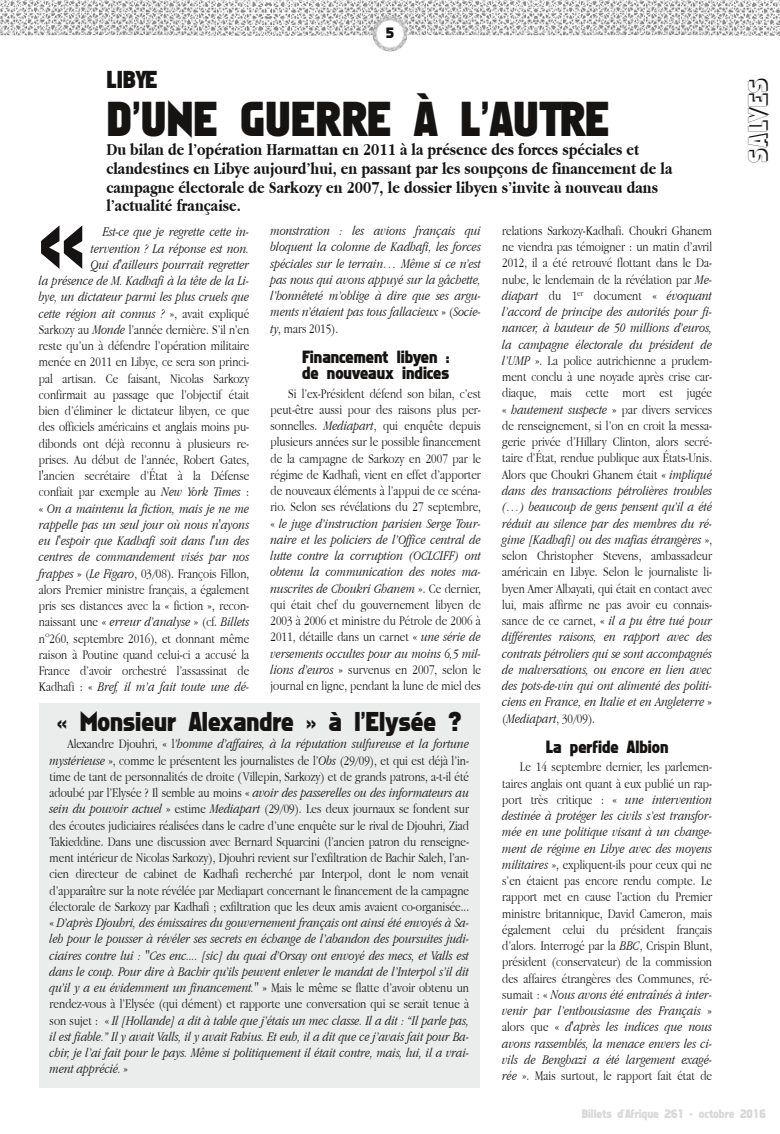
<style>
.page{position:relative;width:780px;height:1134px;background:#fff}
.page>*{position:absolute;margin:0;border:0;box-sizing:border-box;transform-origin:0 0}
.t1{font:121px "Faktos";color:#161413}
.t2{font:45px "Faktos";color:#161413}
.t3{font:25px "Faktos";color:#161413}
.t4{font:23.75px "Faktos Shadow";color:#161413}
.t5{font:22.5px "Faktos";letter-spacing:-.005em;color:#161413}
.t6{font:700 17.5px/18.8px "Apple Garamond";color:#161413}
.t7{font:16.25px/16.2px "Faktos";color:#161413}
.t8{font:300 13.75px/16.2px "Apple Garamond";color:#161413;text-align:justify}
.t9{font:italic 300 13.75px/16.2px "Apple Garamond";color:#161413;text-align:justify}
.t10{font:13.75px "Faktos";color:#161413}
.t11{font:11.25px "Faktos";color:#d8d9da}
.s1{font-style:italic}
.s2{font-style:normal}
</style>
<div class="page">
<img style="left:0;top:0;width:780px;height:36px">
<img style="left:372px;top:16px;width:35px;height:35px">
<div style="left:39px;top:704px;width:440px;height:384px;background:#ebecec"></div>
<p class="t10" style="left:386px;top:27px;width:9px">5</p>
<h3 class="t5" style="left:106px;top:70px;width:53px">LIBYE</h3>
<h2 class="t2" style="left:106px;top:100px;width:504px">D’UNE GUERRE À L’AUTRE</h2>
<p class="t6" style="left:106px;top:140px;width:567px">Du bilan de l’opération Harmattan en 2011 à la présence des forces spéciales et clandestines en Libye aujourd’hui, en passant par les soupçons de financement de la campagne électorale de Sarkozy en 2007, le dossier libyen s’invite à nouveau dans l’actualité française.</p>
<h1 class="t1" style="left:38px;top:183px;width:50px">«</h1>
<p class="t8" style="left:39px;top:224px;width:212px;text-align:right"><span class="s1">Est-ce que je regrette cette in-<br>tervention ? La réponse est non.<br>Qui d'ailleurs pourrait regretter<br>la présence de M. Kadhafi à la tête de la Li&shy;bye, un dictateur parmi les plus cruels que cette région ait connus ?</span> », avait expliqué Sarkozy au <span class="s1">Monde</span> l’année dernière. S’il n’en reste qu’un à défendre l’opération militaire menée en 2011 en Libye, ce sera son princi&shy;pal artisan. Ce faisant, Nicolas Sarkozy confirmait au passage que l’objectif était bien d’éliminer le dictateur libyen, ce que des officiels américains et anglais moins pu&shy;dibonds ont déjà reconnu à plusieurs re&shy;prises. Au début de l’année, Robert Gates, l'ancien secrétaire d’État à la Défense confiait par exemple au <span class="s1">New York Times</span> : « <span class="s1">On a maintenu la fiction, mais je ne me rappelle pas un seul jour où nous n'ayons eu l'espoir que Kadhafi soit dans l'un des centres de commandement visés par nos frappes</span> » (<span class="s1">Le Figaro</span>, 03/08). François Fillon, alors Premier ministre français, a également pris ses distances avec la « fiction », recon&shy;naissant une « <span class="s1">erreur d’analyse</span> » (cf. <span class="s1">Billets </span>n°260, septembre 2016), et donnant même raison à Poutine quand celui-ci a accusé la France d’avoir orchestré l’assassinat de Kadhafi : « <span class="s1">Bref, il m’a fait toute une dé-</span></p>
<p class="t9" style="left:270px;top:222px;width:212px">monstration : les avions français qui bloquent la colonne de Kadhafi, les forces spéciales sur le terrain… Même si ce n’est pas nous qui avons appuyé sur la gâchette, l’honnêteté m’oblige à dire que ses argu&shy;ments n’étaient pas tous fallacieux <span class="s2">» (</span>Socie&shy;ty<span class="s2">, mars 2015).</span></p>
<p class="t7" style="left:302px;top:350px;width:149px">Financement libyen : de nouveaux indices</p>
<p class="t8" style="left:270px;top:385px;width:212px;text-indent:18px">Si l’ex-Président défend son bilan, c’est peut-être aussi pour des raisons plus per&shy;sonnelles. <span class="s1">Mediapart</span>, qui enquête depuis plusieurs années sur le possible financement de la campagne de Sarkozy en 2007 par le régime de Kadhafi, vient en effet d’apporter de nouveaux éléments à l’appui de ce scéna&shy;rio. Selon ses révélations du 27 septembre, « <span class="s1">le juge d’instruction parisien Serge Tour&shy;naire et les policiers de l’Office central de lutte contre la corruption (OCLCIFF) ont obtenu la communication des notes ma&shy;nuscrites de Choukri Ghanem</span> ». Ce dernier, qui était chef du gouvernement libyen de 2003 à 2006 et ministre du Pétrole de 2006 à 2011, détaille dans un carnet « <span class="s1">une série de versements occultes pour au moins 6,5 mil&shy;lions d’euros</span> » survenus en 2007, selon le journal en ligne, pendant la lune de miel des</p>
<h3 class="t3" style="left:57px;top:711px;width:406px">« Monsieur Alexandre » à l’Elysée ?</h3>
<p class="t8" style="left:50px;top:735px;width:421px;text-indent:18px">Alexandre Djouhri, « l<span class="s1">’homme d’affaires, à la réputation sulfureuse et la fortune mystérieuse</span> », comme le présentent les journalistes de l’<span class="s1">Obs</span> (29/09), et qui est déjà l’in&shy;time de tant de personnalités de droite (Villepin, Sarkozy) et de grands patrons, a-t-il été adoubé par l’Elysée ? Il semble au moins « <span class="s1">avoir des passerelles ou des informateurs au sein du pouvoir actuel</span> » estime <span class="s1">Mediapart</span> (29/09). Les deux journaux se fondent sur des écoutes judiciaires réalisées dans le cadre d’une enquête sur le rival de Djouhri, Ziad Takieddine. Dans une discussion avec Bernard Squarcini (l’ancien patron du renseigne&shy;ment intérieur de Nicolas Sarkozy), Djouhri revient sur l’exfiltration de Bachir Saleh, l’an&shy;cien directeur de cabinet de Kadhafi recherché par Interpol, dont le nom venait d’apparaître sur la note révélée par Mediapart concernant le financement de la campagne électorale de Sarkozy par Kadhafi ; exfiltration que les deux amis avaient co-organisée... « <span class="s1">D’après Djouhri, des émissaires du gouvernement français ont ainsi été envoyés à Sa&shy;leh pour le pousser à révéler ses secrets en échange de l’abandon des poursuites judi&shy;ciaires contre lui : "Ces enc.... [sic] du quai d’Orsay ont envoyé des mecs, et Valls est dans le coup. Pour dire à Bachir qu’ils peuvent enlever le mandat de l’Interpol s’il dit qu’il y a eu évidemment un financement."</span> » Mais le même se flatte d’avoir obtenu un rendez-vous à l’Elysée (qui dément) et rapporte une conversation qui se serait tenue à son sujet : « <span class="s1">Il [Hollande] a dit à table que j’étais un mec classe. Il a dit : “Il parle pas, il est fiable.” Il y avait Valls, il y avait Fabius. Et euh, il a dit que ce j’avais fait pour Ba&shy;chir, je l’ai fait pour le pays. Même si politiquement il était contre, mais, lui, il a vrai&shy;ment apprécié.</span> »</p>
<p class="t8" style="left:502px;top:222px;width:211px">relations Sarkozy-Kadhafi. Choukri Ghanem ne viendra pas témoigner : un matin d’avril 2012, il a été retrouvé flottant dans le Da&shy;nube, le lendemain de la révélation par <span class="s1">Me&shy;diapart</span> du 1<sup>er</sup> document « <span class="s1">évoquant l’accord de principe des autorités pour fi&shy;nancer, à hauteur de 50 millions d’euros, la campagne électorale du président de l’UMP</span> ». La police autrichienne a prudem&shy;ment conclu à une noyade après crise car&shy;diaque, mais cette mort est jugée « <span class="s1">hautement suspecte</span> » par divers services de renseignement, si l’on en croit la messa&shy;gerie privée d’Hillary Clinton, alors secré&shy;taire d’État, rendue publique aux États-Unis.<br>Alors que Choukri Ghanem était « <span class="s1">impliqué dans des transactions pétrolières troubles (…) beaucoup de gens pensent qu’il a été réduit au silence par des membres du ré&shy;gime [Kadhafi] ou des mafias étrangères</span> », selon Christopher Stevens, ambassadeur américain en Libye. Selon le journaliste li&shy;byen Amer Albayati, qui était en contact avec lui, mais affirme ne pas avoir eu connais&shy;sance de ce carnet, « <span class="s1">il a pu être tué pour différentes raisons, en rapport avec des contrats pétroliers qui se sont accompagnés de malversations, ou encore en lien avec des pots-de-vin qui ont alimenté des politi&shy;ciens en France, en Italie et en Angleterre</span> » (<span class="s1">Mediapart</span>, 30/09).</p>
<p class="t7" style="left:545px;top:739px;width:124px">La perfide Albion</p>
<p class="t8" style="left:502px;top:758px;width:211px;text-indent:18px">Le 14 septembre dernier, les parlemen&shy;taires anglais ont quant à eux publié un rap&shy;port très critique : « <span class="s1">une intervention destinée à protéger les civils s’est transfor&shy;mée en une politique visant à un change&shy;ment de régime en Libye avec des moyens militaires</span> », expliquent-ils pour ceux qui ne s’en étaient pas encore rendu compte. Le rapport met en cause l’action du Premier ministre britannique, David Cameron, mais également celui du président français d’alors. Interrogé par la <span class="s1">BBC</span>, Crispin Blunt, président (conservateur) de la commission des affaires étrangères des Communes, ré&shy;sumait : « <span class="s1">Nous avons été entraînés à inter&shy;venir par l’enthousiasme des Français</span> » alors que « <span class="s1">d'après les indices que nous avons rassemblés, la menace envers les ci&shy;vils de Benghazi a été largement exagé&shy;rée</span> ». Mais surtout, le rapport fait état de</p>
<h3 class="t4" style="left:747px;top:163px;width:86px;rotate:-90deg">SALVES</h3>
<p class="t11" style="left:581px;top:1109px;width:185px">Billets d'Afrique 261 - octobre 2016</p>
</div>
